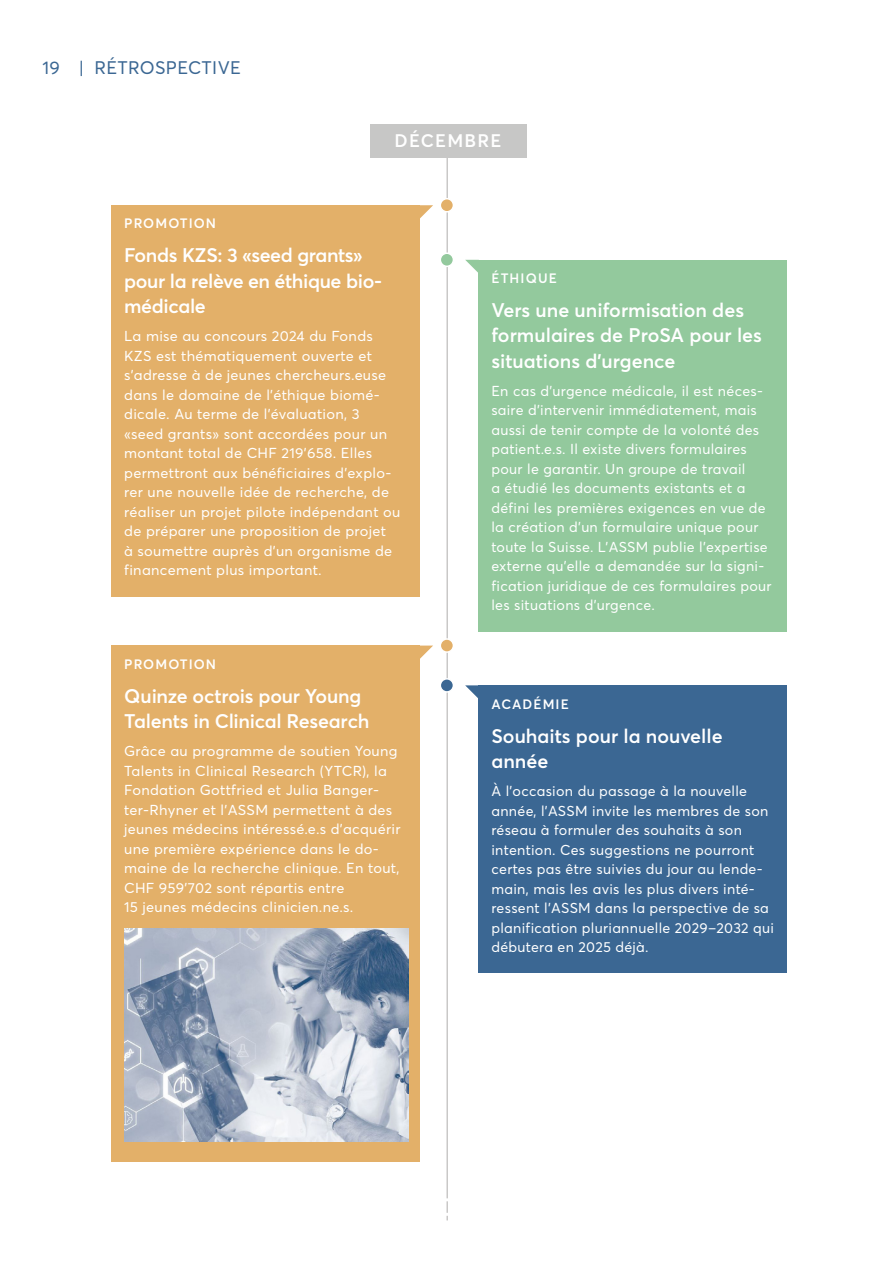
<style>
.page{position:relative;width:893px;height:1263px;background:#fff}
.page>*{position:absolute;margin:0;border:0;box-sizing:border-box;transform-origin:0 0}
.t1{font:600 19.5px/25.5px "Averta Std";letter-spacing:-.01em;color:#fff}
.t2{font:18px "Averta Std";letter-spacing:.02em;color:#3b6793}
.t3{font:600 18px "Averta Std";letter-spacing:.07em;color:#fff}
.t4{font:14.25px/19.5px "Averta Std";letter-spacing:.02em;color:#fff}
.t5{font:600 13.5px "Averta Std";letter-spacing:.08em;color:#fff}
</style>
<div class="page">
<hr style="left:446px;top:156px;width:2px;height:1042px;background:#4b4744">
<svg style="left:446px;top:1201px;width:2px;height:19px"></svg>
<svg style="left:419px;top:205px;width:14px;height:20px"></svg>
<div style="left:440px;top:199px;width:13px;height:13px;background:#e3b069;border-radius:50%"></div>
<div style="left:440px;top:198px;width:14px;height:15px;border:2px solid #fff;border-radius:50%"></div>
<div style="left:111px;top:205px;width:308px;height:392px;background:#e3b069"></div>
<svg style="left:419px;top:645px;width:14px;height:20px"></svg>
<div style="left:440px;top:639px;width:13px;height:13px;background:#e3b069;border-radius:50%"></div>
<div style="left:440px;top:638px;width:14px;height:15px;border:2px solid #fff;border-radius:50%"></div>
<div style="left:111px;top:645px;width:308px;height:517px;background:#e3b069"></div>
<img style="left:124px;top:928px;width:284px;height:213px">
<div style="left:370px;top:124px;width:156px;height:34px;background:#c7c7c6"></div>
<div style="left:440px;top:253px;width:13px;height:13px;background:#93c99d;border-radius:50%"></div>
<div style="left:440px;top:252px;width:14px;height:15px;border:2px solid #fff;border-radius:50%"></div>
<div style="left:479px;top:260px;width:308px;height:372px;background:#93c99d"></div>
<svg style="left:465px;top:260px;width:14px;height:19px"></svg>
<div style="left:440px;top:679px;width:13px;height:13px;background:#3b6793;border-radius:50%"></div>
<div style="left:440px;top:678px;width:14px;height:15px;border:2px solid #fff;border-radius:50%"></div>
<div style="left:479px;top:685px;width:308px;height:288px;background:#3b6793"></div>
<svg style="left:465px;top:685px;width:14px;height:20px"></svg>
<p class="t2" style="left:43px;top:56px;width:200px">19 | RÉTROSPECTIVE</p>
<p class="t3" style="left:395px;top:129px;width:108px">DÉCEMBRE</p>
<p class="t5" style="left:124px;top:215px;width:93px">PROMOTION</p>
<h1 class="t1" style="left:124px;top:243px;width:259px">Fonds KZS: 3 «seed grants» pour la relève en éthique bio&shy;médicale</h1>
<p class="t4" style="left:124px;top:327px;width:278px">La mise au concours 2024 du Fonds KZS est thématiquement ouverte et s’adresse à de jeunes chercheurs.euse dans le domaine de l’éthique biomé&shy;dicale. Au terme de l’évaluation, 3 «seed grants» sont accordées pour un montant total de CHF 219’658. Elles permettront aux bénéficiaires d’explo&shy;rer une nouvelle idée de recherche, de réaliser un projet pilote indépendant ou de préparer une proposition de projet<br>à soumettre auprès d’un organisme de financement plus important.</p>
<p class="t5" style="left:124px;top:655px;width:93px">PROMOTION</p>
<h1 class="t1" style="left:124px;top:683px;width:247px">Quinze octrois pour Young<br>Talents in Clinical Research</h1>
<p class="t4" style="left:124px;top:741px;width:278px">Grâce au programme de soutien Young Talents in Clinical Research (YTCR), la Fondation Gottfried et Julia Banger&shy;ter-Rhyner et l’ASSM permettent à des jeunes médecins intéressé.e.s d’acquérir une première expérience dans le do&shy;maine de la recherche clinique. En tout, CHF 959’702 sont répartis entre<br>15 jeunes médecins clinicien.ne.s.</p>
<p class="t5" style="left:491px;top:270px;width:67px">ÉTHIQUE</p>
<h1 class="t1" style="left:491px;top:297px;width:272px">Vers une uniformisation des formulaires de ProSA pour les situations d’urgence</h1>
<p class="t4" style="left:491px;top:381px;width:282px">En cas d’urgence médicale, il est néces&shy;saire d’intervenir immédiatement, mais aussi de tenir compte de la volonté des patient.e.s. Il existe divers formulaires pour le garantir. Un groupe de travail<br>a étudié les documents existants et a défini les premières exigences en vue de la création d’un formulaire unique pour toute la Suisse. L’ASSM publie l’expertise externe qu’elle a demandée sur la signi&shy;fication juridique de ces formulaires pour les situations d’urgence.</p>
<p class="t5" style="left:491px;top:695px;width:79px">ACADÉMIE</p>
<h1 class="t1" style="left:491px;top:723px;width:233px">Souhaits pour la nouvelle année</h1>
<p class="t4" style="left:491px;top:781px;width:284px">À l’occasion du passage à la nouvelle année, l’ASSM invite les membres de son réseau à formuler des souhaits à son intention. Ces suggestions ne pourront certes pas être suivies du jour au lende&shy;main, mais les avis les plus divers inté&shy;ressent l’ASSM dans la perspective de sa planification pluriannuelle 2029–2032 qui débutera en 2025 déjà.</p>
</div>
